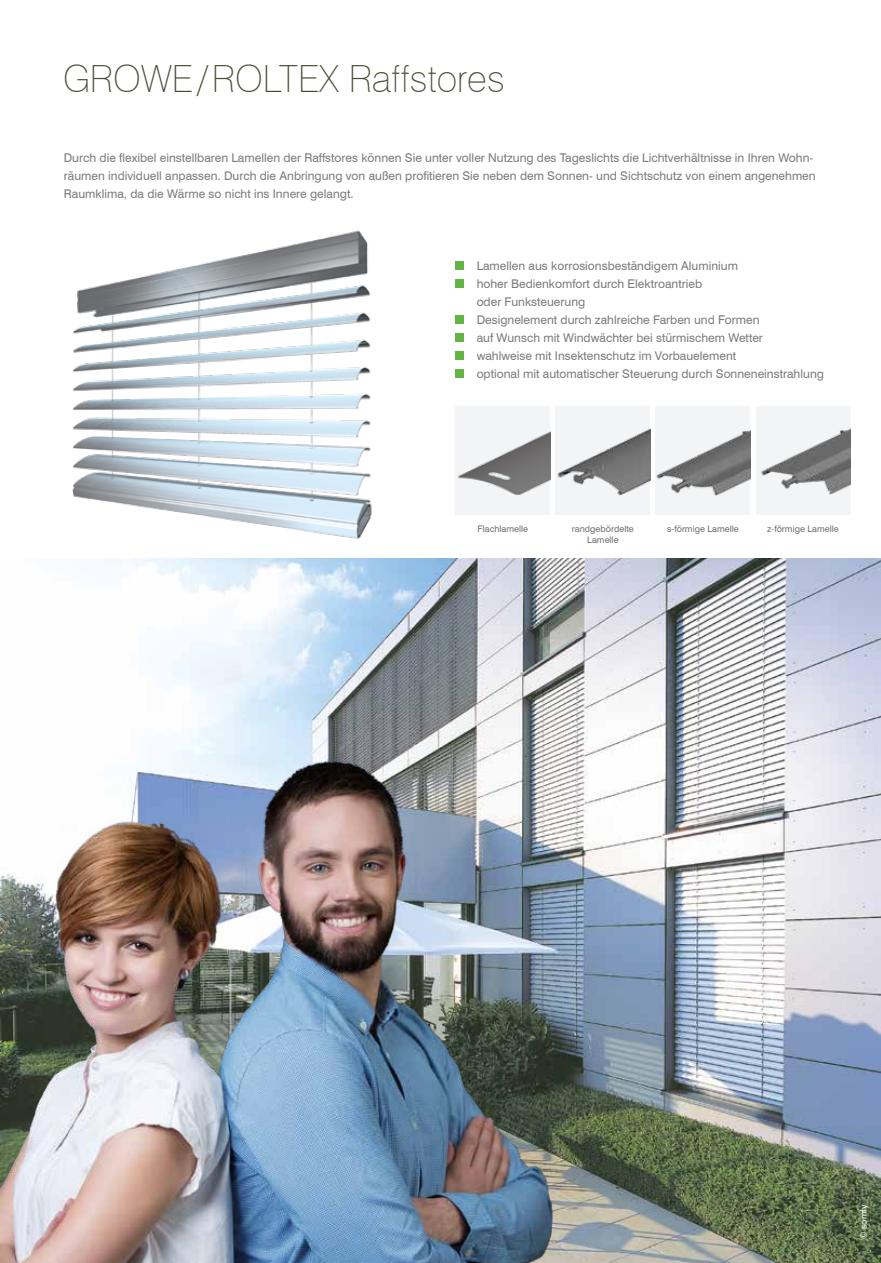
<style>
.page{position:relative;width:881px;height:1263px;background:#fff}
.page>*{position:absolute;margin:0;border:0;box-sizing:border-box;transform-origin:0 0}
.t1{font:100 37.5px "Swiss 721 BT";color:#474e38}
.t2{font:12px/18px "Swiss 721 BT";color:#7c7b7b}
.t3{font:9px/10.8px "Swiss 721 BT";color:#6f6f71;text-align:center}
.t4{font:9px "Swiss 721 BT";color:#fff}
</style>
<div class="page">
<img style="left:104px;top:558px;width:776px;height:705px">
<img style="left:72px;top:230px;width:300px;height:309px">
<img style="left:0;top:745px;width:577px;height:518px">
<div style="left:455px;top:261px;width:8px;height:9px;background:#63b444"></div>
<div style="left:455px;top:279px;width:8px;height:9px;background:#63b444"></div>
<div style="left:455px;top:315px;width:8px;height:9px;background:#63b444"></div>
<div style="left:455px;top:333px;width:8px;height:9px;background:#63b444"></div>
<div style="left:455px;top:351px;width:8px;height:9px;background:#63b444"></div>
<div style="left:455px;top:369px;width:8px;height:9px;background:#63b444"></div>
<div style="left:455px;top:406px;width:95px;height:109px;background:#f3f4f5"></div>
<img style="left:458px;top:432px;width:92px;height:63px">
<div style="left:555px;top:406px;width:95px;height:109px;background:#f3f4f5"></div>
<img style="left:557px;top:428px;width:93px;height:68px">
<div style="left:655px;top:406px;width:95px;height:109px;background:#f3f4f5"></div>
<img style="left:656px;top:430px;width:94px;height:66px">
<div style="left:755px;top:406px;width:95px;height:109px;background:#f3f4f5"></div>
<img style="left:755px;top:406px;width:95px;height:101px">
<h1 class="t1" style="left:63px;top:56px;width:443px">GROWE/ROLTEX Raffstores</h1>
<p class="t2" style="left:64px;top:149px;width:753px">Durch die flexibel einstellbaren Lamellen der Raffstores können Sie unter voller Nutzung des Tageslichts die Lichtverhältnisse in Ihren Wohn&shy;räumen individuell anpassen. Durch die Anbringung von außen profitieren Sie neben dem Sonnen- und Sichtschutz von einem angenehmen<br>Raumklima, da die Wärme so nicht ins Innere gelangt.</p>
<p class="t2" style="left:476px;top:257px;width:348px">Lamellen aus korrosionsbeständigem Aluminium<br>hoher Bedienkomfort durch Elektroantrieb<br>oder Funksteuerung<br>Designelement durch zahlreiche Farben und Formen<br>auf Wunsch mit Windwächter bei stürmischem Wetter<br>wahlweise mit Insektenschutz im Vorbauelement<br>optional mit automatischer Steuerung durch Sonneneinstrahlung</p>
<p class="t3" style="left:477px;top:523px;width:52px">Flachlamelle</p>
<p class="t3" style="left:571px;top:523px;width:63px">randgebördelte<br>Lamelle</p>
<p class="t3" style="left:666px;top:523px;width:73px">s-förmige Lamelle</p>
<p class="t3" style="left:767px;top:523px;width:73px">z-förmige Lamelle</p>
<p class="t4" style="left:857px;top:1239px;width:36px;rotate:-90deg">© somfy</p>
</div>
